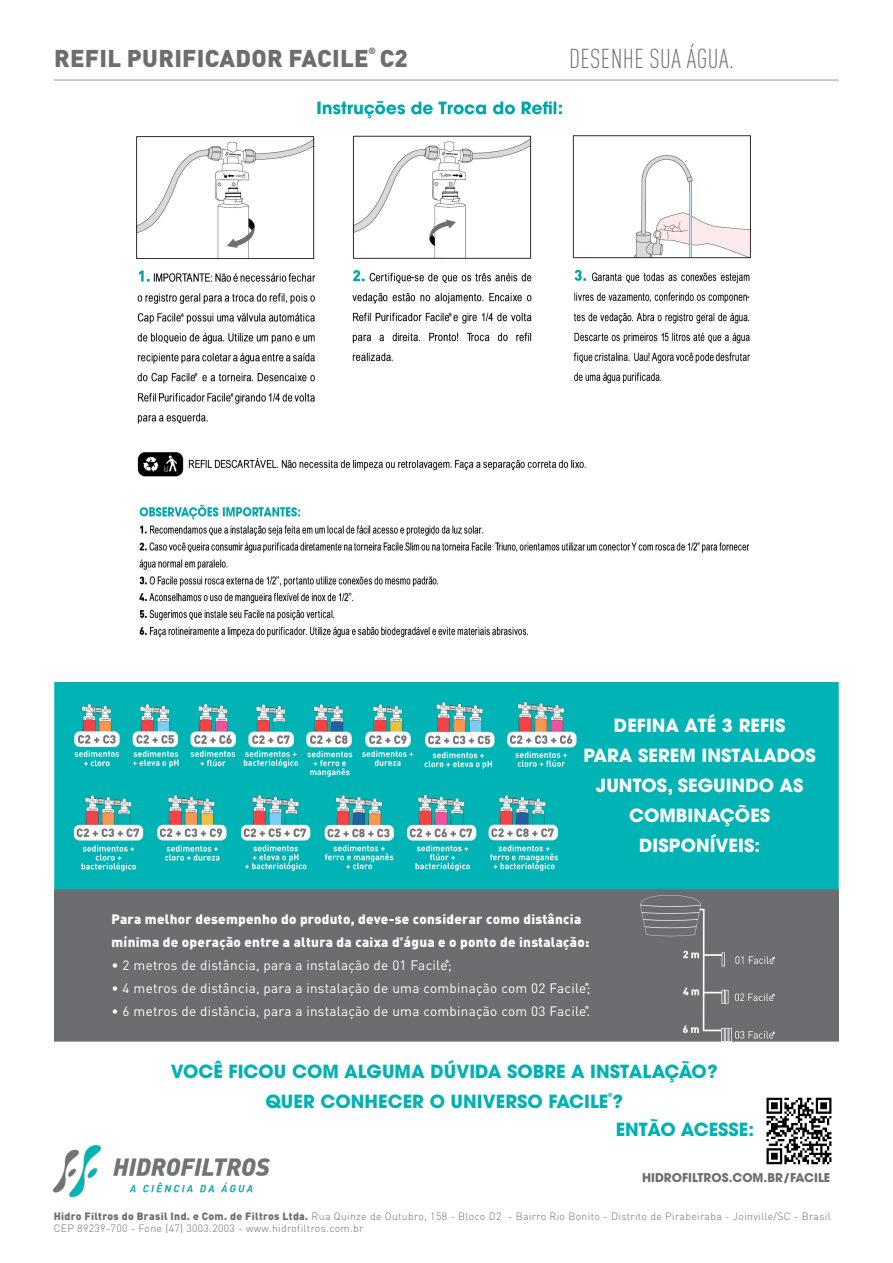
<style>
.page{position:relative;width:893px;height:1263px;background:#fff}
.page>*{position:absolute;margin:0;border:0;box-sizing:border-box;transform-origin:0 0}
.C_Descriptor_Title{font:300 condensed 27px "DIN Pro";letter-spacing:.01em;color:#6c6d70}
.Category_Title{font:900 24px "DIN Pro";letter-spacing:.01em;color:#6c6d70}
.C_TitleSection{font:700 18px "ITC Avant Garde Pro";color:#00b1b3}
.C_TitleSection-2{font:700 18px "ITC Avant Garde Pro";color:#fff}
.C_SubSubTitleBodyCop{font:13.5px "DIN Pro";letter-spacing:.02em;color:#fff}
.C_SubSubTitleBodyCop-2{font:900 13.5px "DIN Pro";letter-spacing:.02em;color:#fff}
.C_TitleSection-3{font:700 12px "ITC Avant Garde Pro";color:#6c6d70}
.t1{font:300 10.5px/12.8px "DIN Pro";letter-spacing:.03em;color:#6c6d70}
.C_BodyCopy{font:900 9px "DIN Pro";color:#6c6d70}
.C_BodyCopy-2{font:900 6px "DIN Pro";color:#00b1b3}
.C_BodyCopy-3{font:900 4.5px "DIN Pro";color:#fff}
.s1{font-weight:900}
</style>
<div class="page">
<img style="left:54px;top:683px;width:785px;height:206px">
<hr style="left:54px;top:80px;width:785px;height:1px;background:#95979a">
<img style="left:766px;top:1097px;width:66px;height:68px">
<div style="left:54px;top:889px;width:785px;height:153px;background:#6c6d70;border:2px solid #6c6d70"></div>
<img style="left:640px;top:896px;width:135px;height:145px">
<img style="left:136px;top:100px;width:615px;height:538px">
<img style="left:54px;top:1145px;width:215px;height:51px">
<p class="Category_Title" style="left:54px;top:38px;width:355px">REFIL PURIFICADOR FACILE C2</p>
<p class="C_Descriptor_Title" style="left:569px;top:39px;width:166px">DESENHE SUA ÁGUA.</p>
<p class="C_BodyCopy" style="left:368px;top:43px;width:9px">®</p>
<p class="C_TitleSection-2" style="left:614px;top:713px;width:173px">DEFINA ATÉ 3 REFIS</p>
<p class="C_TitleSection-2" style="left:583px;top:743px;width:234px">PARA SEREM INSTALADOS</p>
<p class="C_TitleSection-2" style="left:596px;top:773px;width:209px">JUNTOS, SEGUINDO AS</p>
<p class="C_TitleSection-2" style="left:629px;top:803px;width:143px">COMBINAÇÕES</p>
<p class="C_TitleSection-2" style="left:639px;top:833px;width:122px">DISPONÍVEIS:</p>
<p class="C_SubSubTitleBodyCop-2" style="left:111px;top:907px;width:471px">Para melhor desempenho do produto, deve-se considerar como distância</p>
<p class="C_SubSubTitleBodyCop-2" style="left:111px;top:930px;width:479px">mínima de operação entre a altura da caixa d’água e o ponto de instalação:</p>
<p class="C_SubSubTitleBodyCop" style="left:111px;top:954px;width:342px">• 2 metros de distância, para a instalação de 01 Facile;</p>
<p class="C_SubSubTitleBodyCop" style="left:111px;top:977px;width:481px">• 4 metros de distância, para a instalação de uma combinação com 02 Facile;</p>
<p class="C_SubSubTitleBodyCop" style="left:111px;top:1000px;width:480px">• 6 metros de distância, para a instalação de uma combinação com 03 Facile.</p>
<p class="C_BodyCopy-3" style="left:446px;top:957px;width:5px">®</p>
<p class="C_BodyCopy-3" style="left:585px;top:980px;width:5px">®</p>
<p class="C_BodyCopy-3" style="left:585px;top:1004px;width:5px">®</p>
<p class="C_TitleSection" style="left:171px;top:1059px;width:548px">VOCÊ FICOU COM ALGUMA DÚVIDA SOBRE A INSTALAÇÃO?</p>
<p class="C_TitleSection" style="left:265px;top:1089px;width:359px">QUER CONHECER O UNIVERSO FACILE ?</p>
<p class="C_TitleSection" style="left:616px;top:1118px;width:140px">ENTÃO ACESSE:</p>
<p class="C_TitleSection-3" style="left:642px;top:1169px;width:190px">HIDROFILTROS.COM.BR/FACILE</p>
<p class="C_BodyCopy-2" style="left:608px;top:1090px;width:6px">®</p>
<p class="t1" style="left:54px;top:1208px;width:779px"><span class="s1">Hidro Filtros do Brasil Ind. e Com. de Filtros Ltda.</span> Rua Quinze de Outubro, 158 - Bloco D2 - Bairro Rio Bonito - Distrito de Pirabeiraba - Joinville/SC - Brasil<br>CEP 89239-700 - Fone (47) 3003.2003 - www.hidrofiltros.com.br</p>
</div>
